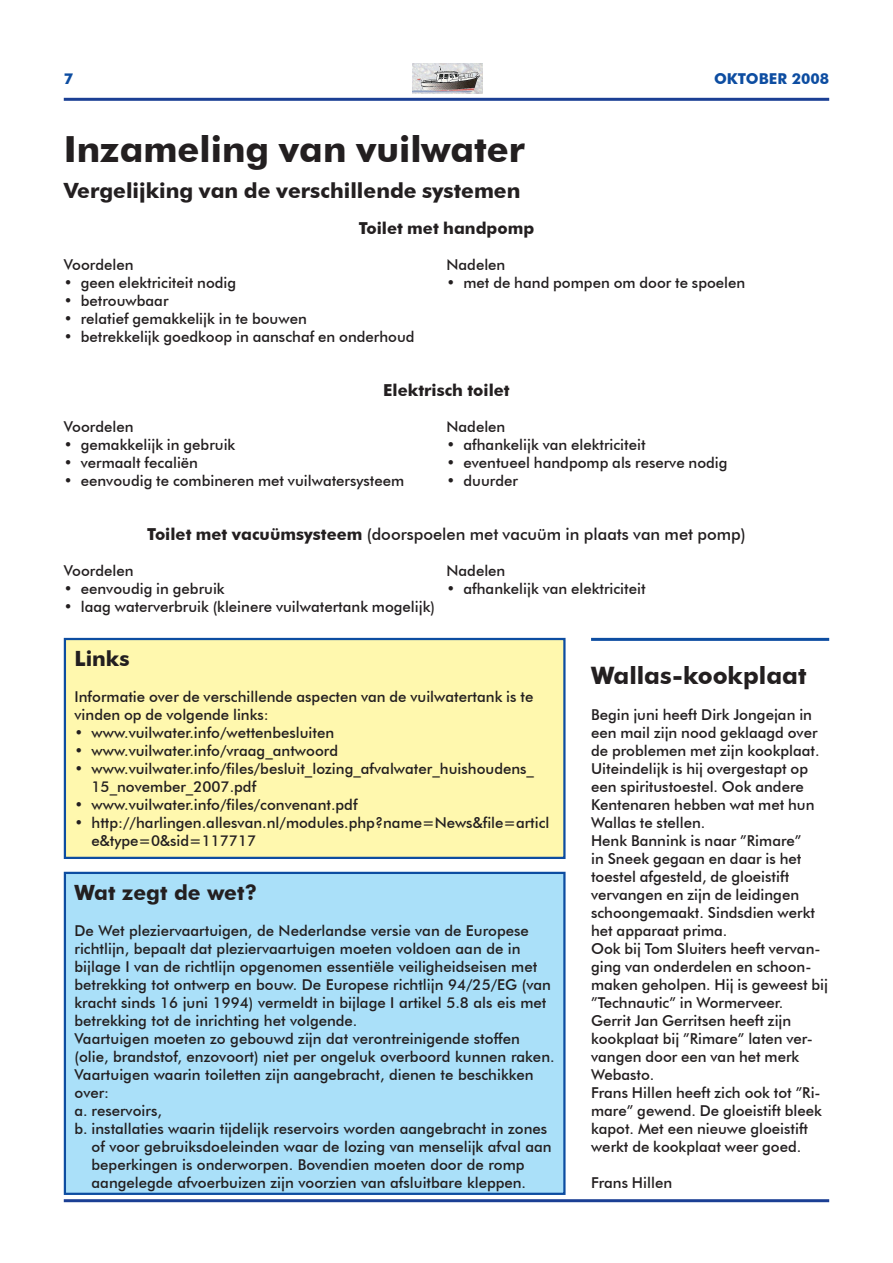
<style>
.page{position:relative;width:893px;height:1263px;background:#fff}
.page>*{position:absolute;margin:0;border:0;box-sizing:border-box;transform-origin:0 0}
.t1{font:700 36px "Futura BT";color:#231f20}
.t2{font:700 24px "Futura BT";color:#231f20}
.t3{font:700 21px "Futura BT";color:#231f20}
.t4{font:500 16.5px "Futura BT";color:#231f20}
.t5{font:700 16.5px "Futura BT";color:#231f20}
.t6{font:500 15px/18px "Futura BT";color:#231f20}
.t7{font:700 15px "Futura BT";color:#0d4da1}
.s1{font-weight:700}
</style>
<div class="page">
<img style="left:412px;top:64px;width:71px;height:30px">
<hr style="left:64px;top:98px;width:765px;height:3px;background:#1b3f94">
<hr style="left:64px;top:1199px;width:765px;height:3px;background:#1b3f94">
<div style="left:65px;top:873px;width:499px;height:321px;background:#aae0f9"></div>
<div style="left:64px;top:872px;width:502px;height:323px;border:2px solid #0d4da1"></div>
<div style="left:65px;top:639px;width:499px;height:219px;background:#fff8ae"></div>
<div style="left:64px;top:638px;width:502px;height:221px;border:2px solid #0d4da1"></div>
<hr style="left:591px;top:638px;width:238px;height:3px;background:#0d4da1">
<p class="t7" style="left:64px;top:70px;width:11px">7</p>
<p class="t7" style="left:714px;top:70px;width:117px">OKTOBER 2008</p>
<h1 class="t1" style="left:64px;top:127px;width:463px">Inzameling van vuilwater</h1>
<h3 class="t3" style="left:64px;top:178px;width:458px">Vergelijking van de verschillende systemen</h3>
<p class="t5" style="left:359px;top:218px;width:177px">Toilet met handpomp</p>
<p class="t6" style="left:64px;top:256px;width:71px">Voordelen</p>
<p class="t6" style="left:446px;top:256px;width:60px">Nadelen</p>
<p class="t6" style="left:64px;top:274px;width:174px">• geen elektriciteit nodig</p>
<p class="t6" style="left:446px;top:274px;width:300px">• met de hand pompen om door te spoelen</p>
<p class="t6" style="left:64px;top:292px;width:106px">• betrouwbaar</p>
<p class="t6" style="left:64px;top:310px;width:245px">• relatief gemakkelijk in te bouwen</p>
<p class="t6" style="left:64px;top:328px;width:352px">• betrekkelijk goedkoop in aanschaf en onderhoud</p>
<p class="t5" style="left:383px;top:380px;width:128px">Elektrisch toilet</p>
<p class="t6" style="left:64px;top:418px;width:71px">Voordelen</p>
<p class="t6" style="left:446px;top:418px;width:60px">Nadelen</p>
<p class="t6" style="left:64px;top:436px;width:173px">• gemakkelijk in gebruik</p>
<p class="t6" style="left:446px;top:436px;width:201px">• afhankelijk van elektriciteit</p>
<p class="t6" style="left:64px;top:454px;width:136px">• vermaalt fecaliën</p>
<p class="t6" style="left:446px;top:454px;width:283px">• eventueel handpomp als reserve nodig</p>
<p class="t6" style="left:64px;top:472px;width:342px">• eenvoudig te combineren met vuilwatersysteem</p>
<p class="t6" style="left:446px;top:472px;width:73px">• duurder</p>
<p class="t4" style="left:147px;top:524px;width:600px"><span class="s1">Toilet met vacuümsysteem</span> (doorspoelen met vacuüm in plaats van met pomp)</p>
<p class="t6" style="left:64px;top:562px;width:71px">Voordelen</p>
<p class="t6" style="left:446px;top:562px;width:60px">Nadelen</p>
<p class="t6" style="left:64px;top:580px;width:162px">• eenvoudig in gebruik</p>
<p class="t6" style="left:446px;top:580px;width:201px">• afhankelijk van elektriciteit</p>
<p class="t6" style="left:64px;top:598px;width:373px">• laag waterverbruik (kleinere vuilwatertank mogelijk)</p>
<h3 class="t3" style="left:75px;top:646px;width:57px">Links</h3>
<p class="t6" style="left:75px;top:688px;width:460px">Informatie over de verschillende aspecten van de vuilwatertank is te vinden op de volgende links:</p>
<p class="t6" style="left:75px;top:724px;width:261px">• www.vuilwater.info/wettenbesluiten</p>
<p class="t6" style="left:75px;top:742px;width:265px">• www.vuilwater.info/vraag_antwoord</p>
<p class="t6" style="left:92px;top:760px;width:444px;text-indent:-17px">• www.vuilwater.info/files/besluit_lozing_afvalwater_huishoudens_<br>15_november_2007.pdf</p>
<p class="t6" style="left:75px;top:796px;width:285px">• www.vuilwater.info/files/convenant.pdf</p>
<p class="t6" style="left:92px;top:814px;width:459px;text-indent:-17px">• http://harlingen.allesvan.nl/modules.php?name=News&amp;file=articl e&amp;type=0&amp;sid=117717</p>
<h3 class="t3" style="left:75px;top:880px;width:184px">Wat zegt de wet?</h3>
<p class="t6" style="left:75px;top:922px;width:456px">De Wet pleziervaartuigen, de Nederlandse versie van de Europese</p>
<p class="t6" style="left:75px;top:940px;width:448px">richtlijn, bepaalt dat pleziervaartuigen moeten voldoen aan de in</p>
<p class="t6" style="left:75px;top:958px;width:464px">bijlage I van de richtlijn opgenomen essentiële veiligheidseisen met</p>
<p class="t6" style="left:75px;top:976px;width:478px">betrekking tot ontwerp en bouw. De Europese richtlijn 94/25/EG (van</p>
<p class="t6" style="left:75px;top:994px;width:473px">kracht sinds 16 juni 1994) vermeldt in bijlage I artikel 5.8 als eis met</p>
<p class="t6" style="left:75px;top:1012px;width:284px">betrekking tot de inrichting het volgende.</p>
<p class="t6" style="left:75px;top:1030px;width:447px">Vaartuigen moeten zo gebouwd zijn dat verontreinigende stoffen</p>
<p class="t6" style="left:75px;top:1048px;width:482px">(olie, brandstof, enzovoort) niet per ongeluk overboord kunnen raken.</p>
<p class="t6" style="left:75px;top:1066px;width:461px">Vaartuigen waarin toiletten zijn aangebracht, dienen te beschikken</p>
<p class="t6" style="left:75px;top:1084px;width:36px">over:</p>
<p class="t6" style="left:75px;top:1102px;width:89px">a. reservoirs,</p>
<p class="t6" style="left:75px;top:1120px;width:474px">b. installaties waarin tijdelijk reservoirs worden aangebracht in zones</p>
<p class="t6" style="left:92px;top:1138px;width:462px">of voor gebruiksdoeleinden waar de lozing van menselijk afval aan</p>
<p class="t6" style="left:92px;top:1156px;width:434px">beperkingen is onderworpen. Bovendien moeten door de romp</p>
<p class="t6" style="left:92px;top:1174px;width:436px">aangelegde afvoerbuizen zijn voorzien van afsluitbare kleppen.</p>
<h2 class="t2" style="left:591px;top:661px;width:217px">Wallas-kookplaat</h2>
<p class="t6" style="left:591px;top:706px;width:238px">Begin juni heeft Dirk Jongejan in een mail zijn nood geklaagd over de problemen met zijn kookplaat.<br>Uiteindelijk is hij overgestapt op een spiritustoestel. Ook andere<br>Kentenaren hebben wat met hun<br>Wallas te stellen.<br>Henk Bannink is naar ”Rimare”<br>in Sneek gegaan en daar is het toestel afgesteld, de gloeistift vervangen en zijn de leidingen schoongemaakt. Sindsdien werkt het apparaat prima.<br>Ook bij Tom Sluiters heeft vervan&shy;ging van onderdelen en schoon&shy;maken geholpen. Hij is geweest bij ”Technautic” in Wormerveer.<br>Gerrit Jan Gerritsen heeft zijn kookplaat bij ”Rimare” laten ver&shy;vangen door een van het merk<br>Webasto.<br>Frans Hillen heeft zich ook tot ”Ri&shy;mare” gewend. De gloeistift bleek kapot. Met een nieuwe gloeistift werkt de kookplaat weer goed.</p>
<p class="t6" style="left:591px;top:1174px;width:83px">Frans Hillen</p>
</div>
